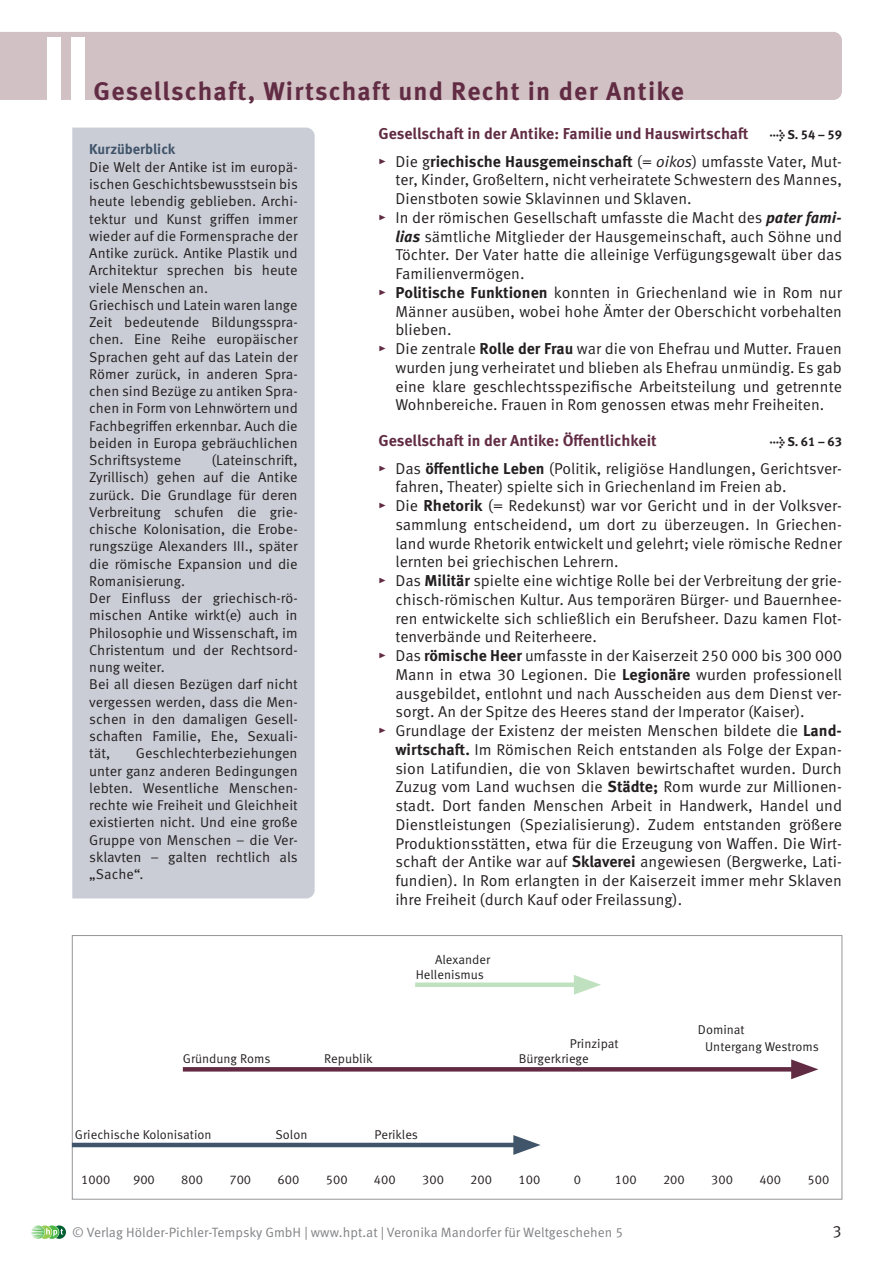
<style>
.page{position:relative;width:893px;height:1263px;background:#fff}
.page>*{position:absolute;margin:0;border:0;box-sizing:border-box;transform-origin:0 0}
.Kapitel_Nr{font:700 90px "Meta Pro";color:#fff}
.Kapitelbezeichnung{font:700 25.5px "Meta Pro";letter-spacing:.05em;color:#612c43}
.t1{font:16.5px "Meta Pro Norm";color:#231f20}
.Aufzaehlung_imTXT{font:15.75px/18.8px "Meta Pro Norm";color:#231f20;text-align:justify}
.Head2{font:700 15.75px "Meta Pro";color:#612c43}
.txt_ohneAbstand{font:14.25px/17.2px "Meta Pro Norm";color:#231f20;text-align:justify}
.txt_info_blauehinter{font:700 14.25px "Meta Pro";letter-spacing:-.005em;color:#40546a}
.t2{font:13.5px "Meta Pro Norm";color:#808285}
.Bildunterschrift{font:12.75px "Meta Pro Norm";color:#231f20}
.Head2-2{font:700 12.75px "Meta Pro";letter-spacing:-.015em;color:#231f20}
.s1{font-family:"Meta Pro";font-weight:700;color:#612c43}
.s2{font-family:"Meta Pro";font-weight:700}
.s3{font-family:"Meta Pro Norm Ita"}
.s4{font-family:"Meta Pro";font-weight:700;font-style:italic}
</style>
<div class="page">
<svg style="left:31px;top:1225px;width:35px;height:14px"></svg>
<div style="left:72px;top:935px;width:770px;height:264px;border:1px solid #939598"></div>
<div style="left:0;top:32px;width:842px;height:68px;background:#d1c1c4"></div>
<div style="left:72px;top:128px;width:243px;height:770px;background:#cacdd6"></div>
<hr style="left:72px;top:1143px;width:453px;height:4px;background:#40546a">
<svg style="left:513px;top:1135px;width:28px;height:20px"></svg>
<svg style="left:183px;top:1067px;width:608px;height:4px;background:#643046"></svg>
<svg style="left:791px;top:1059px;width:27px;height:20px"></svg>
<div style="left:415px;top:982px;width:170px;height:5px;background:#c0e1bf"></div>
<svg style="left:574px;top:975px;width:27px;height:20px"></svg>
<p class="Kapitel_Nr" style="left:41px;top:-2px;width:52px">II</p>
<p class="Kapitelbezeichnung" style="left:94px;top:71px;width:592px">Gesellschaft, Wirtschaft und Recht in der Antike</p>
<p class="Head2" style="left:378px;top:122px;width:371px">Gesellschaft in der Antike: Familie und Hauswirtschaft</p>
<p class="Head2-2" style="left:770px;top:125px;width:74px">→ S. 54 – 59</p>
<p class="Aufzaehlung_imTXT" style="left:395px;top:151px;width:448px;text-indent:-17px"><span class="s1">▸</span> Die g<span class="s2">riechische Hausgemeinschaft</span> (= <span class="s3">oikos</span>) umfasste Vater, Mut&shy;ter, Kinder, Großeltern, nicht verheiratete Schwestern des Mannes, Dienstboten sowie Sklavinnen und Sklaven.</p>
<p class="Aufzaehlung_imTXT" style="left:395px;top:207px;width:448px;text-indent:-17px"><span class="s1">▸</span> In der römischen Gesellschaft umfasste die Macht des <span class="s4">pater fami&shy;lias</span> sämtliche Mitglieder der Hausgemeinschaft, auch Söhne und Töchter. Der Vater hatte die alleinige Verfügungsgewalt über das Familienvermögen.</p>
<p class="Aufzaehlung_imTXT" style="left:395px;top:282px;width:448px;text-indent:-17px"><span class="s1">▸</span> <span class="s2">Politische Funktionen</span> konnten in Griechenland wie in Rom nur Männer ausüben, wobei hohe Ämter der Oberschicht vorbehalten blieben.</p>
<p class="Aufzaehlung_imTXT" style="left:395px;top:338px;width:448px;text-indent:-17px"><span class="s1">▸</span> Die zentrale <span class="s2">Rolle der Frau</span> war die von Ehefrau und Mutter. Frauen wurden jung verheiratet und blieben als Ehefrau unmündig. Es gab eine klare geschlechtsspezifische Arbeitsteilung und getrennte Wohnbereiche. Frauen in Rom genossen etwas mehr Freiheiten.</p>
<p class="Head2" style="left:378px;top:428px;width:280px">Gesellschaft in der Antike: Öffentlichkeit</p>
<p class="Head2-2" style="left:770px;top:432px;width:74px">→ S. 61 – 63</p>
<p class="Aufzaehlung_imTXT" style="left:395px;top:458px;width:448px;text-indent:-17px"><span class="s1">▸</span> Das <span class="s2">öffentliche Leben</span> (Politik, religiöse Handlungen, Gerichtsver&shy;fahren, Theater) spielte sich in Griechenland im Freien ab.</p>
<p class="Aufzaehlung_imTXT" style="left:395px;top:495px;width:448px;text-indent:-17px"><span class="s1">▸</span> Die <span class="s2">Rhetorik</span> (= Redekunst) war vor Gericht und in der Volksver&shy;sammlung entscheidend, um dort zu überzeugen. In Griechen&shy;land wurde Rhetorik entwickelt und gelehrt; viele römische Redner lernten bei griechischen Lehrern.</p>
<p class="Aufzaehlung_imTXT" style="left:395px;top:570px;width:448px;text-indent:-17px"><span class="s1">▸</span> Das <span class="s2">Militär</span> spielte eine wichtige Rolle bei der Verbreitung der grie&shy;chisch-römischen Kultur. Aus temporären Bürger- und Bauernhee&shy;ren entwickelte sich schließlich ein Berufsheer. Dazu kamen Flot&shy;tenverbände und Reiterheere.</p>
<p class="Aufzaehlung_imTXT" style="left:395px;top:645px;width:448px;text-indent:-17px"><span class="s1">▸</span> Das <span class="s2">römische Heer</span> umfasste in der Kaiserzeit 250 000 bis 300 000<br>Mann in etwa 30 Legionen. Die <span class="s2">Legionäre</span> wurden professionell ausgebildet, entlohnt und nach Ausscheiden aus dem Dienst ver&shy;sorgt. An der Spitze des Heeres stand der Imperator (Kaiser).</p>
<p class="Aufzaehlung_imTXT" style="left:395px;top:720px;width:448px;text-indent:-17px"><span class="s1">▸</span> Grundlage der Existenz der meisten Menschen bildete die <span class="s2">Land&shy;wirtschaft.</span> Im Römischen Reich entstanden als Folge der Expan&shy;sion Latifundien, die von Sklaven bewirtschaftet wurden. Durch Zuzug vom Land wuchsen die <span class="s2">Städte;</span> Rom wurde zur Millionen&shy;stadt. Dort fanden Menschen Arbeit in Handwerk, Handel und Dienstleistungen (Spezialisierung). Zudem entstanden größere Produktionsstätten, etwa für die Erzeugung von Waffen. Die Wirt&shy;schaft der Antike war auf <span class="s2">Sklaverei</span> angewiesen (Bergwerke, Lati&shy;fundien). In Rom erlangten in der Kaiserzeit immer mehr Sklaven ihre Freiheit (durch Kauf oder Freilassung).</p>
<p class="txt_info_blauehinter" style="left:89px;top:138px;width:88px">Kurzüberblick</p>
<p class="txt_ohneAbstand" style="left:89px;top:157px;width:210px">Die Welt der Antike ist im europä&shy;ischen Geschichtsbewusstsein bis heute lebendig geblieben. Archi&shy;tektur und Kunst griffen immer wieder auf die Formensprache der Antike zurück. Antike Plastik und Architektur sprechen bis heute viele Menschen an.</p>
<p class="txt_ohneAbstand" style="left:89px;top:295px;width:210px">Griechisch und Latein waren lange Zeit bedeutende Bildungsspra&shy;chen. Eine Reihe europäischer Sprachen geht auf das Latein der Römer zurück, in anderen Spra&shy;chen sind Bezüge zu antiken Spra&shy;chen in Form von Lehnwörtern und Fachbegriffen erkennbar. Auch die beiden in Europa gebräuchlichen Schriftsysteme</p>
<p class="txt_ohneAbstand" style="left:89px;top:450px;width:210px;text-indent:122px">(Lateinschrift, Zyrillisch) gehen auf die Antike zurück. Die Grundlage für deren Verbreitung schufen die grie&shy;chische Kolonisation, die Erobe&shy;rungszüge Alexanders III., später die römische Expansion und die Romanisierung.</p>
<p class="txt_ohneAbstand" style="left:89px;top:588px;width:210px">Der Einfluss der griechisch-rö&shy;mischen Antike wirkt(e) auch in Philosophie und Wissenschaft, im Christentum und der Rechtsord&shy;nung weiter.</p>
<p class="txt_ohneAbstand" style="left:89px;top:675px;width:210px">Bei all diesen Bezügen darf nicht vergessen werden, dass die Men&shy;schen in den damaligen Gesell&shy;schaften Familie, Ehe, Sexuali&shy;tät,</p>
<p class="txt_ohneAbstand" style="left:89px;top:744px;width:210px;text-indent:47px">Geschlechterbeziehungen unter ganz anderen Bedingungen lebten. Wesentliche Menschen&shy;rechte wie Freiheit und Gleichheit existierten nicht. Und eine große Gruppe von Menschen – die Ver&shy;sklavten – galten rechtlich als „Sache“.</p>
<p class="Bildunterschrift" style="left:435px;top:950px;width:57px">Alexander</p>
<p class="Bildunterschrift" style="left:416px;top:965px;width:70px">Hellenismus</p>
<p class="Bildunterschrift" style="left:570px;top:1034px;width:50px">Prinzipat</p>
<p class="Bildunterschrift" style="left:183px;top:1048px;width:89px">Gründung Roms</p>
<p class="Bildunterschrift" style="left:324px;top:1048px;width:50px">Republik</p>
<p class="Bildunterschrift" style="left:519px;top:1048px;width:72px">Bürgerkriege</p>
<p class="Bildunterschrift" style="left:75px;top:1125px;width:138px">Griechische Kolonisation</p>
<p class="Bildunterschrift" style="left:276px;top:1125px;width:33px">Solon</p>
<p class="Bildunterschrift" style="left:375px;top:1125px;width:45px">Perikles</p>
<p class="Bildunterschrift" style="left:698px;top:1020px;width:48px">Dominat</p>
<p class="Bildunterschrift" style="left:705px;top:1037px;width:115px">Untergang Westroms</p>
<p class="Bildunterschrift" style="left:81px;top:1169px;width:31px">1000</p>
<p class="Bildunterschrift" style="left:133px;top:1169px;width:23px">900</p>
<p class="Bildunterschrift" style="left:181px;top:1169px;width:23px">800</p>
<p class="Bildunterschrift" style="left:229px;top:1169px;width:23px">700</p>
<p class="Bildunterschrift" style="left:278px;top:1169px;width:23px">600</p>
<p class="Bildunterschrift" style="left:326px;top:1169px;width:23px">500</p>
<p class="Bildunterschrift" style="left:374px;top:1169px;width:23px">400</p>
<p class="Bildunterschrift" style="left:422px;top:1169px;width:23px">300</p>
<p class="Bildunterschrift" style="left:470px;top:1169px;width:23px">200</p>
<p class="Bildunterschrift" style="left:518px;top:1169px;width:23px">100</p>
<p class="Bildunterschrift" style="left:574px;top:1169px;width:9px">0</p>
<p class="Bildunterschrift" style="left:615px;top:1169px;width:23px">100</p>
<p class="Bildunterschrift" style="left:663px;top:1169px;width:23px">200</p>
<p class="Bildunterschrift" style="left:711px;top:1169px;width:23px">300</p>
<p class="Bildunterschrift" style="left:759px;top:1169px;width:23px">400</p>
<p class="Bildunterschrift" style="left:807px;top:1169px;width:23px">500</p>
<p class="t2" style="left:72px;top:1222px;width:552px">© Verlag Hölder-Pichler-Tempsky GmbH | www.hpt.at | Veronika Mandorfer für Weltgeschehen 5</p>
<p class="t1" style="left:832px;top:1219px;width:11px">3</p>
</div>
